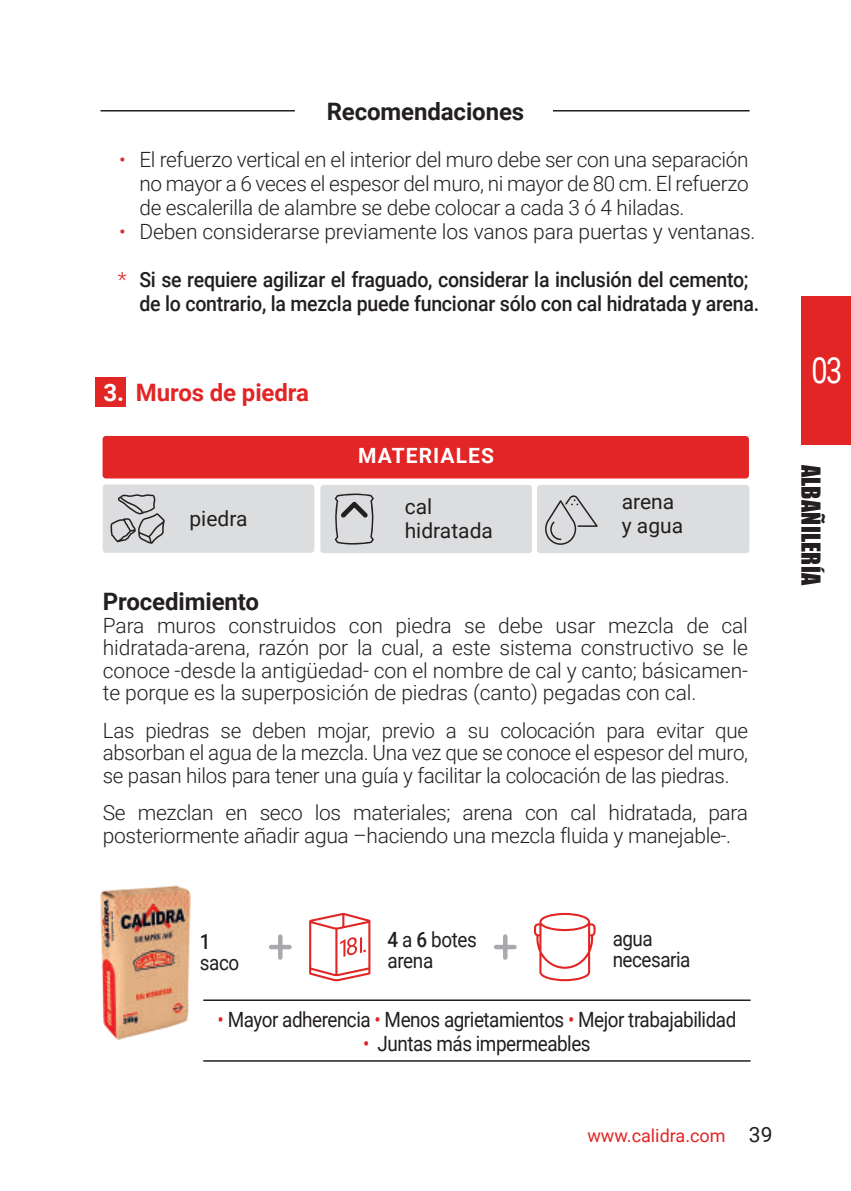
<style>
.page{position:relative;width:851px;height:1191px;background:#fff}
.page>*{position:absolute;margin:0;border:0;box-sizing:border-box;transform-origin:0 0}
.t1{font:36px "Roboto";color:#fff;scale:.8 1}
.t2{font:700 24px "Roboto";letter-spacing:-.005em;color:#231f20}
.t3{font:700 24px "Roboto";letter-spacing:-.005em;color:#e22525}
.t4{font:24px "Impact";letter-spacing:.01em;color:#231f20}
.t5{font:300 21px/22.5px "Roboto";letter-spacing:-.015em;color:#231f20;text-align:justify}
.t6{font:500 21px/24px "Roboto";letter-spacing:-.01em;color:#231f20;scale:.93 1}
.t7{font:21px/21px "Roboto";letter-spacing:-.025em;color:#231f20;scale:.9 1}
.t8{font:21px/24px "Roboto";color:#231f20}
.t9{font:700 21px "Roboto";letter-spacing:.05em;color:#fff}
.t10{font:21px "Roboto";letter-spacing:-.025em;color:#231f20}
.t11{font:300 21px "Roboto";color:#e22525}
.t12{font:500 21px "Roboto";letter-spacing:-.01em;color:#231f20;scale:.9 1}
.t13{font:18px "Roboto";color:#e22525}
.s1{color:#fff}
.s2{font-weight:500}
.s3{color:#e22525}
.s4{font-size:21px;color:#231f20}
</style>
<div class="page">
<hr style="left:100px;top:110px;width:195px;height:1px;background:#231f20">
<hr style="left:553px;top:110px;width:196px;height:1px;background:#231f20">
<div style="left:95px;top:377px;width:30px;height:30px;background:#e22525"></div>
<div style="left:801px;top:296px;width:49px;height:149px;background:#e22525"></div>
<div style="left:103px;top:484px;width:211px;height:69px;background:#dcdddf;border-radius:3px"></div>
<div style="left:102px;top:436px;width:646px;height:42px;background:#e22525;border-radius:3px"></div>
<svg style="left:110px;top:494px;width:55px;height:50px"></svg>
<div style="left:537px;top:485px;width:212px;height:68px;background:#dcdddf;border-radius:3px"></div>
<svg style="left:545px;top:495px;width:52px;height:50px"></svg>
<div style="left:320px;top:485px;width:212px;height:68px;background:#dcdddf;border-radius:3px"></div>
<svg style="left:334px;top:493px;width:40px;height:51px"></svg>
<hr style="left:203px;top:999px;width:547px;height:2px;background:#231f20">
<hr style="left:203px;top:1060px;width:547px;height:1px;background:#231f20">
<hr style="left:503px;top:936px;width:4px;height:21px;background:#a8a9ad">
<div style="left:496px;top:944px;width:18px;height:5px;background:#a8a9ad"></div>
<hr style="left:278px;top:936px;width:4px;height:21px;background:#a8a9ad">
<div style="left:271px;top:944px;width:18px;height:5px;background:#a8a9ad"></div>
<img style="left:100px;top:886px;width:91px;height:153px">
<svg style="left:309px;top:913px;width:61px;height:68px"></svg>
<svg style="left:534px;top:913px;width:61px;height:68px"></svg>
<p class="t11" style="left:119px;top:145px;width:8px">•</p>
<p class="t11" style="left:119px;top:217px;width:8px">•</p>
<p class="t11" style="left:118px;top:265px;width:10px">*</p>
<p class="t2" style="left:326px;top:94px;width:199px">Recomendaciones</p>
<p class="t5" style="left:139px;top:146px;width:617px;line-height:24px;text-align:left">El refuerzo vertical en el interior del muro debe ser con una separación no mayor a 6 veces el espesor del muro, ni mayor de 80 cm. El refuerzo de escalerilla de alambre se debe colocar a cada 3 ó 4 hiladas.<br>Deben considerarse previamente los vanos para puertas y ventanas.</p>
<p class="t6" style="left:139px;top:266px;width:668px">Si se requiere agilizar el fraguado, considerar la inclusión del cemento; de lo contrario, la mezcla puede funcionar sólo con cal hidratada y arena.</p>
<p class="t3" style="left:104px;top:375px;width:207px"><span class="s1">3.</span> Muros de piedra</p>
<p class="t10" style="left:189px;top:504px;width:59px">piedra</p>
<p class="t9" style="left:358px;top:441px;width:137px">MATERIALES</p>
<p class="t8" style="left:404px;top:493px;width:90px">cal hidratada</p>
<p class="t8" style="left:621px;top:489px;width:63px">arena y agua</p>
<p class="t2" style="left:103px;top:585px;width:158px">Procedimiento</p>
<p class="t5" style="left:103px;top:613px;width:646px">Para muros construidos con piedra se debe usar mezcla de cal hidratada-arena, razón por la cual, a este sistema constructivo se le conoce -desde la antigüedad- con el nombre de cal y canto; básicamen&shy;te porque es la superposición de piedras (canto) pegadas con cal.</p>
<p class="t5" style="left:103px;top:718px;width:646px">Las piedras se deben mojar, previo a su colocación para evitar que absorban el agua de la mezcla. Una vez que se conoce el espesor del muro, se pasan hilos para tener una guía y facilitar la colocación de las piedras.</p>
<p class="t5" style="left:103px;top:800px;width:646px">Se mezclan en seco los materiales; arena con cal hidratada, para posteriormente añadir agua –haciendo una mezcla fluida y manejable-.</p>
<h1 class="t1" style="left:811px;top:345px;width:40px">03</h1>
<p class="t4" style="left:829px;top:464px;width:122px;rotate:90deg">ALBAÑILERÍA</p>
<p class="t12" style="left:200px;top:926px;width:13px">1</p>
<p class="t7" style="left:200px;top:950px;width:45px">saco</p>
<p class="t7" style="left:387px;top:928px;width:101px"><span class="s2">4</span> a <span class="s2">6</span> botes arena</p>
<p class="t7" style="left:612px;top:927px;width:88px">agua necesaria</p>
<p class="t7" style="left:217px;top:1008px;width:578px"><span class="s3">•</span> Mayor adherencia <span class="s3">•</span> Menos agrietamientos <span class="s3">•</span> Mejor trabajabilidad</p>
<p class="t7" style="left:363px;top:1032px;width:254px"><span class="s3">•</span> Juntas más impermeables</p>
<p class="t13" style="left:587px;top:1123px;width:186px">www.calidra.com <span class="s4">39</span></p>
</div>
